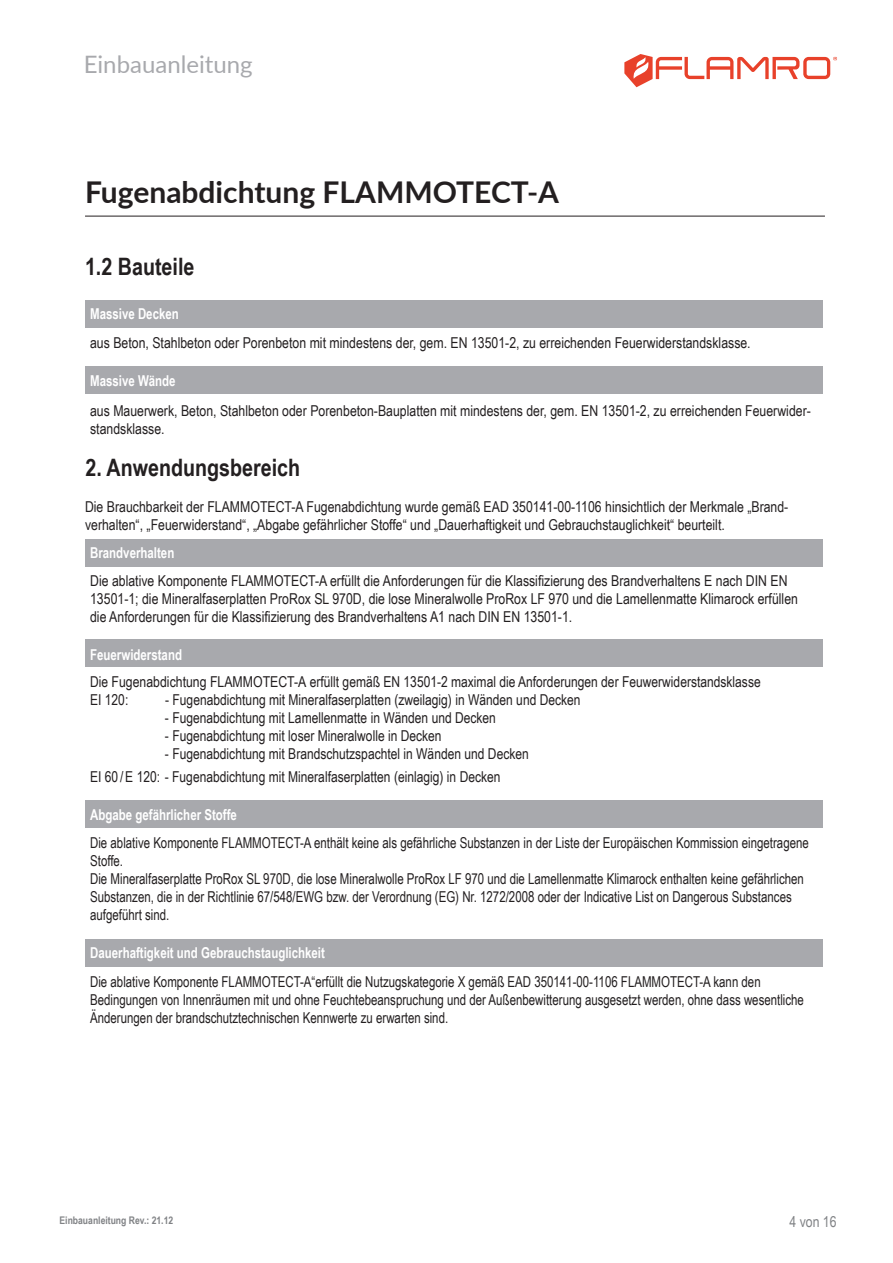
<style>
.page{position:relative;width:893px;height:1263px;background:#fff}
.page>*{position:absolute;margin:0;border:0;box-sizing:border-box;transform-origin:0 0}
.t1{font:700 30px "Lato";color:#231f20}
.t2{font:700 24px "Arial Narrow";color:#231f20}
.t3{font:24px "Lato";color:#a8a9ad}
.t4{font:15px/18px "Arial Narrow";color:#231f20}
.t5{font:15px/18px "Arial Narrow";color:#231f20;scale:.93 1}
.t6{font:700 15px "Arial Narrow";color:#fff;scale:.93 1}
.t7{font:15px "Arial Narrow";color:#808285}
.t8{font:700 10.5px "Arial Narrow";color:#808285}
</style>
<div class="page">
<div style="left:85px;top:300px;width:737px;height:27px;background:#a8a9ad"></div>
<div style="left:85px;top:367px;width:737px;height:27px;background:#a8a9ad"></div>
<div style="left:85px;top:539px;width:738px;height:28px;background:#a8a9ad"></div>
<div style="left:85px;top:640px;width:738px;height:27px;background:#a8a9ad"></div>
<div style="left:85px;top:800px;width:738px;height:28px;background:#a8a9ad"></div>
<div style="left:85px;top:939px;width:738px;height:27px;background:#a8a9ad"></div>
<hr style="left:85px;top:216px;width:740px;height:1px;background:#231f20">
<svg style="left:624px;top:54px;width:213px;height:33px"></svg>
<h2 class="t3" style="left:84px;top:56px;width:170px">Einbauanleitung</h2>
<h1 class="t1" style="left:85px;top:181px;width:475px">Fugenabdichtung FLAMMOTECT-A</h1>
<h2 class="t2" style="left:85px;top:257px;width:111px">1.2 Bauteile</h2>
<p class="t6" style="left:90px;top:308px;width:97px">Massive Decken</p>
<p class="t4" style="left:90px;top:335px;width:662px">aus Beton, Stahlbeton oder Porenbeton mit mindestens der, gem. EN 13501-2, zu erreichenden Feuerwiderstandsklasse.</p>
<p class="t6" style="left:90px;top:375px;width:93px">Massive Wände</p>
<p class="t4" style="left:90px;top:403px;width:722px">aus Mauerwerk, Beton, Stahlbeton oder Porenbeton-Bauplatten mit mindestens der, gem. EN 13501-2, zu erreichenden Feuerwider&shy;standsklasse.</p>
<h2 class="t2" style="left:85px;top:458px;width:216px">2. Anwendungsbereich</h2>
<p class="t4" style="left:85px;top:499px;width:705px">Die Brauchbarkeit der FLAMMOTECT-A Fugenabdichtung wurde gemäß EAD 350141-00-1106 hinsichtlich der Merkmale „Brand&shy;verhalten“, „Feuerwiderstand“, „Abgabe gefährlicher Stoffe“ und „Dauerhaftigkeit und Gebrauchstauglichkeit“ beurteilt.</p>
<p class="t6" style="left:90px;top:547px;width:92px">Brandverhalten</p>
<p class="t4" style="left:90px;top:571px;width:709px">Die ablative Komponente FLAMMOTECT-A erfüllt die Anforderungen für die Klassifizierung des Brandverhaltens E nach DIN EN<br>13501-1; die Mineralfaserplatten ProRox SL 970D, die lose Mineralwolle ProRox LF 970 und die Lamellenmatte Klimarock erfüllen die Anforderungen für die Klassifizierung des Brandverhaltens A1 nach DIN EN 13501-1.</p>
<p class="t6" style="left:90px;top:649px;width:100px">Feuerwiderstand</p>
<p class="t4" style="left:90px;top:675px;width:672px">Die Fugenabdichtung FLAMMOTECT-A erfüllt gemäß EN 13501-2 maximal die Anforderungen der Feuwerwiderstandsklasse<br>EI 120:</p>
<p class="t4" style="left:165px;top:691px;width:417px">- Fugenabdichtung mit Mineralfaserplatten (zweilagig) in Wänden und Decken</p>
<p class="t4" style="left:165px;top:711px;width:332px">- Fugenabdichtung mit Lamellenmatte in Wänden und Decken</p>
<p class="t4" style="left:165px;top:729px;width:278px">- Fugenabdichtung mit loser Mineralwolle in Decken</p>
<p class="t4" style="left:90px;top:744px;width:440px;line-height:22.2px;text-indent:75px">- Fugenabdichtung mit Brandschutzspachtel in Wänden und Decken<br>EI 60 / E 120: - Fugenabdichtung mit Mineralfaserplatten (einlagig) in Decken</p>
<p class="t6" style="left:90px;top:809px;width:159px">Abgabe gefährlicher Stoffe</p>
<p class="t5" style="left:90px;top:835px;width:774px">Die ablative Komponente FLAMMOTECT-A enthält keine als gefährliche Substanzen in der Liste der Europäischen Kommission eingetragene Stoffe.<br>Die Mineralfaserplatte ProRox SL 970D, die lose Mineralwolle ProRox LF 970 und die Lamellenmatte Klimarock enthalten keine gefährlichen Substanzen, die in der Richtlinie 67/548/EWG bzw. der Verordnung (EG) Nr. 1272/2008 oder der Indicative List on Dangerous Substances aufgeführt sind.</p>
<p class="t6" style="left:90px;top:947px;width:254px">Dauerhaftigkeit und Gebrauchstauglichkeit</p>
<p class="t5" style="left:90px;top:974px;width:769px">Die ablative Komponente FLAMMOTECT-A“erfüllt die Nutzugskategorie X gemäß EAD 350141-00-1106 FLAMMOTECT-A kann den<br>Bedingungen von Innenräumen mit und ohne Feuchtebeanspruchung und der Außenbewitterung ausgesetzt werden, ohne dass wesentliche<br>Änderungen der brandschutztechnischen Kennwerte zu erwarten sind.</p>
<p class="t8" style="left:60px;top:1216px;width:115px">Einbauanleitung Rev.: 21.12</p>
<p class="t7" style="left:789px;top:1216px;width:49px">4 von 16</p>
</div>
